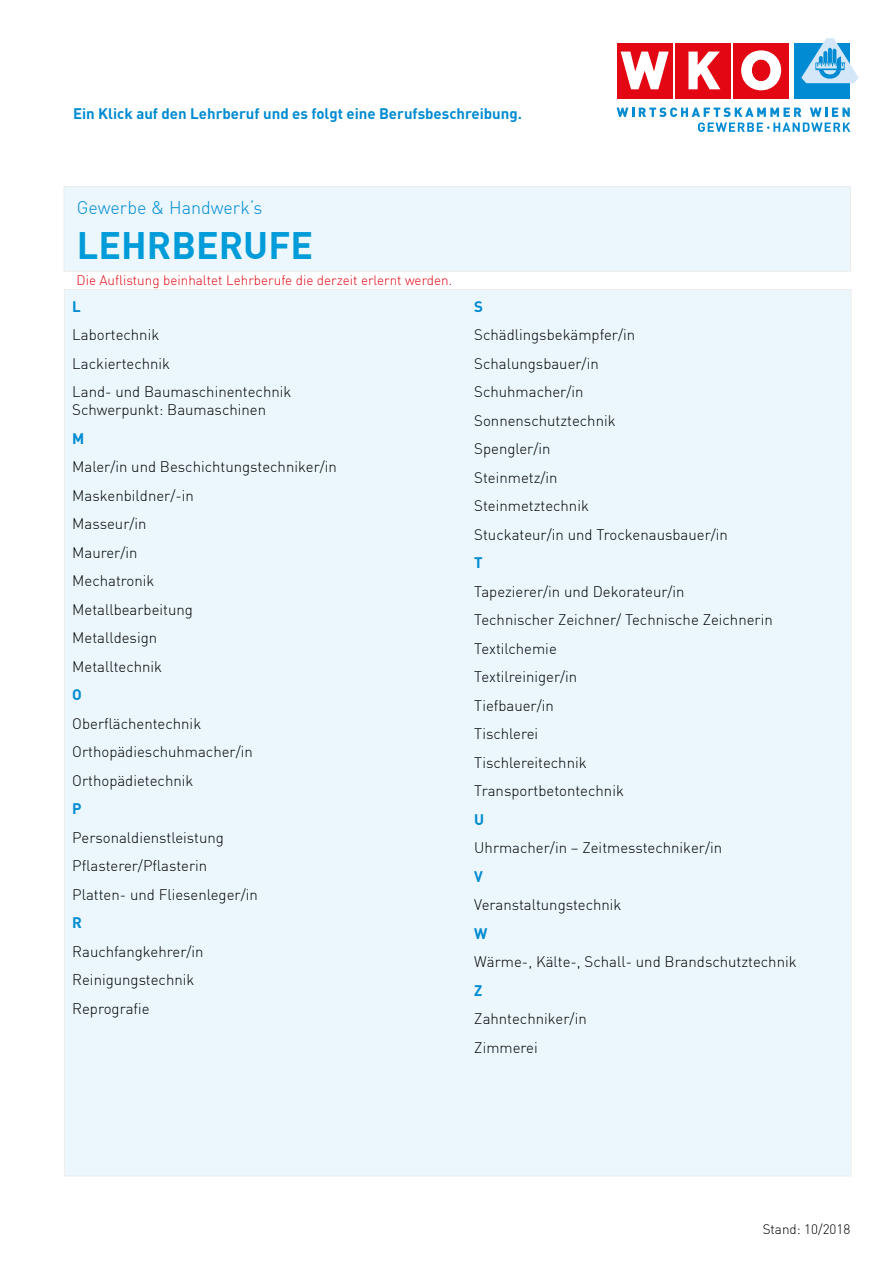
<style>
.page{position:relative;width:893px;height:1263px;background:#fff}
.page>*{position:absolute;margin:0;border:0;box-sizing:border-box;transform-origin:0 0}
.t1{font:700 37.5px "DIN";color:#009bd9}
.t2{font:300 18px "DIN";color:#008bd2}
.t3{font:300 15px/28.5px "DIN";color:#000}
.t4{font:700 15px "DIN";color:#008bd2}
.t5{font:300 13.5px "DIN";color:#e30613}
.t6{font:300 13.5px "DIN";color:#000}
</style>
<div class="page">
<div style="left:733px;top:43px;width:56px;height:56px;background:#e30613"></div>
<div style="left:675px;top:43px;width:56px;height:56px;background:#e30613"></div>
<svg style="left:688px;top:52px;width:32px;height:37px"></svg>
<div style="left:617px;top:43px;width:55px;height:56px;background:#e30613"></div>
<svg style="left:621px;top:52px;width:48px;height:37px"></svg>
<svg style="left:741px;top:50px;width:40px;height:40px"></svg>
<div style="left:752px;top:60px;width:18px;height:21px;background:#e30613;border-radius:50%"></div>
<div style="left:752px;top:60px;width:18px;height:21px;border:1px solid #e30613;border-radius:50%"></div>
<div style="left:794px;top:43px;width:56px;height:56px;background:#008bd2"></div>
<svg style="left:801px;top:38px;width:58px;height:45px"></svg>
<svg style="left:617px;top:107px;width:233px;height:25px"></svg>
<div style="left:64px;top:186px;width:787px;height:85px;background:#ebf7fc"></div>
<div style="left:64px;top:289px;width:787px;height:887px;background:#ebf7fc"></div>
<p class="t4" style="left:73px;top:104px;width:450px">Ein Klick auf den Lehrberuf und es folgt eine Berufsbeschreibung.</p>
<p class="t2" style="left:77px;top:196px;width:187px">Gewerbe &amp; Handwerk‘s</p>
<h1 class="t1" style="left:77px;top:221px;width:238px">LEHRBERUFE</h1>
<p class="t5" style="left:77px;top:272px;width:377px">Die Auflistung beinhaltet Lehrberufe die derzeit erlernt werden.</p>
<p class="t4" style="left:72px;top:296px;width:10px">L</p>
<p class="t3" style="left:72px;top:320px;width:221px">Labortechnik<br>Lackiertechnik<br>Land- und Baumaschinentechnik</p>
<p class="t3" style="left:72px;top:395px;width:195px">Schwerpunkt: Baumaschinen</p>
<p class="t4" style="left:72px;top:428px;width:14px">M</p>
<p class="t3" style="left:72px;top:452px;width:266px">Maler/in und Beschichtungstechniker/in<br>Maskenbildner/-in<br>Masseur/in<br>Maurer/in<br>Mechatronik<br>Metallbearbeitung<br>Metalldesign<br>Metalltechnik</p>
<p class="t4" style="left:72px;top:685px;width:11px">O</p>
<p class="t3" style="left:72px;top:709px;width:182px">Oberflächentechnik<br>Orthopädieschuhmacher/in<br>Orthopädietechnik</p>
<p class="t4" style="left:72px;top:799px;width:11px">P</p>
<p class="t3" style="left:72px;top:823px;width:187px">Personaldienstleistung<br>Pflasterer/Pflasterin<br>Platten- und Fliesenleger/in</p>
<p class="t4" style="left:72px;top:913px;width:11px">R</p>
<p class="t3" style="left:72px;top:937px;width:133px">Rauchfangkehrer/in<br>Reinigungstechnik<br>Reprografie</p>
<p class="t4" style="left:474px;top:296px;width:10px">S</p>
<p class="t3" style="left:474px;top:320px;width:255px">Schädlingsbekämpfer/in<br>Schalungsbauer/in<br>Schuhmacher/in<br>Sonnenschutztechnik<br>Spengler/in<br>Steinmetz/in<br>Steinmetztechnik<br>Stuckateur/in und Trockenausbauer/in</p>
<p class="t4" style="left:474px;top:553px;width:10px">T</p>
<p class="t3" style="left:474px;top:577px;width:300px">Tapezierer/in und Dekorateur/in<br>Technischer Zeichner/ Technische Zeichnerin<br>Textilchemie<br>Textilreiniger/in<br>Tiefbauer/in<br>Tischlerei<br>Tischlereitechnik<br>Transportbetontechnik</p>
<p class="t4" style="left:474px;top:809px;width:12px">U</p>
<p class="t3" style="left:474px;top:833px;width:249px">Uhrmacher/in – Zeitmesstechniker/in</p>
<p class="t4" style="left:474px;top:866px;width:10px">V</p>
<p class="t3" style="left:474px;top:890px;width:149px">Veranstaltungstechnik</p>
<p class="t4" style="left:474px;top:923px;width:15px">W</p>
<p class="t3" style="left:474px;top:947px;width:324px">Wärme-, Kälte-, Schall- und Brandschutztechnik</p>
<p class="t4" style="left:474px;top:980px;width:10px">Z</p>
<p class="t3" style="left:474px;top:1004px;width:114px">Zahntechniker/in<br>Zimmerei</p>
<p class="t6" style="left:763px;top:1221px;width:89px">Stand: 10/2018</p>
</div>
